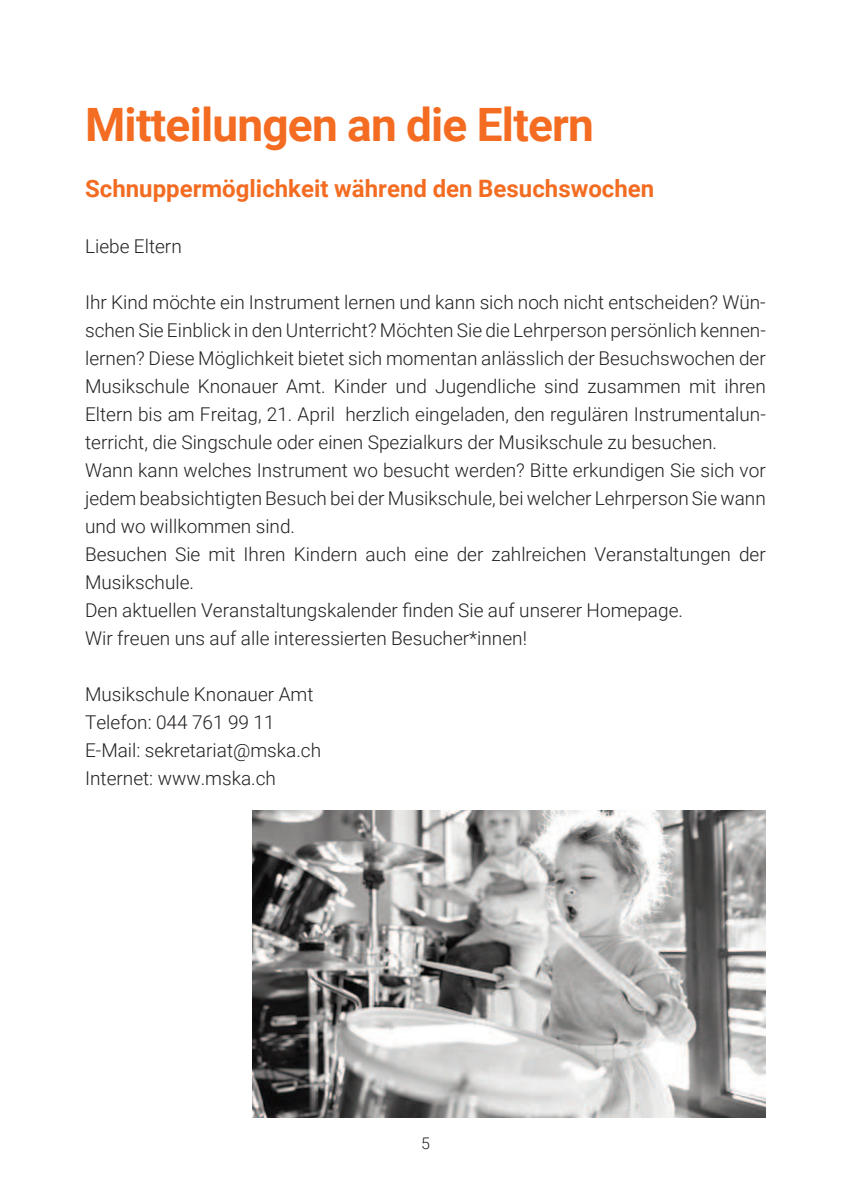
<style>
.page{position:relative;width:851px;height:1191px;background:#fff}
.page>*{position:absolute;margin:0;border:0;box-sizing:border-box;transform-origin:0 0}
.t1{font:700 46px "Roboto";letter-spacing:-.015em;color:#f36c21}
.t2{font:700 24px "Roboto";color:#f36c21}
.t3{font:300 19px/28px "Roboto";color:#231f20}
.t4{font:300 16px "Roboto";color:#231f20}
</style>
<div class="page">
<img style="left:252px;top:810px;width:513px;height:307px">
<h1 class="t1" style="left:85px;top:105px;width:510px">Mitteilungen an die Eltern</h1>
<p class="t2" style="left:85px;top:178px;width:570px">Schnuppermˆglichkeit w‰hrend den Besuchswochen</p>
<p class="t3" style="left:85px;top:234px;width:98px">Liebe Eltern</p>
<p class="t3" style="left:85px;top:290px;width:682px">Ihr Kind mˆchte ein Instrument lernen und kann sich noch nicht entscheiden? W¸n&shy;schen Sie Einblick in den Unterricht? Mˆchten Sie die Lehrperson persˆnlich kennen&shy;lernen? Diese Mˆglichkeit bietet sich momentan anl‰sslich der Besuchswochen der Musikschule Knonauer Amt. Kinder und Jugendliche sind zusammen mit ihren Eltern bis am Freitag, 21. April herzlich eingeladen, den regul‰ren Instrumentalun&shy;terricht, die Singschule oder einen Spezialkurs der Musikschule zu besuchen.<br>Wann kann welches Instrument wo besucht werden? Bitte erkundigen Sie sich vor jedem beabsichtigten Besuch bei der Musikschule, bei welcher Lehrperson Sie wann und wo willkommen sind.<br>Besuchen Sie mit Ihren Kindern auch eine der zahlreichen Veranstaltungen der Musikschule.<br>Den aktuellen Veranstaltungskalender finden Sie auf unserer Homepage.<br>Wir freuen uns auf alle interessierten Besucher*innen!</p>
<p class="t3" style="left:85px;top:682px;width:237px">Musikschule Knonauer Amt<br>Telefon: 044 761 99 11<br>E-Mail: sekretariat@mska.ch<br>Internet: www.mska.ch</p>
<p class="t4" style="left:421px;top:1136px;width:10px">5</p>
</div>
